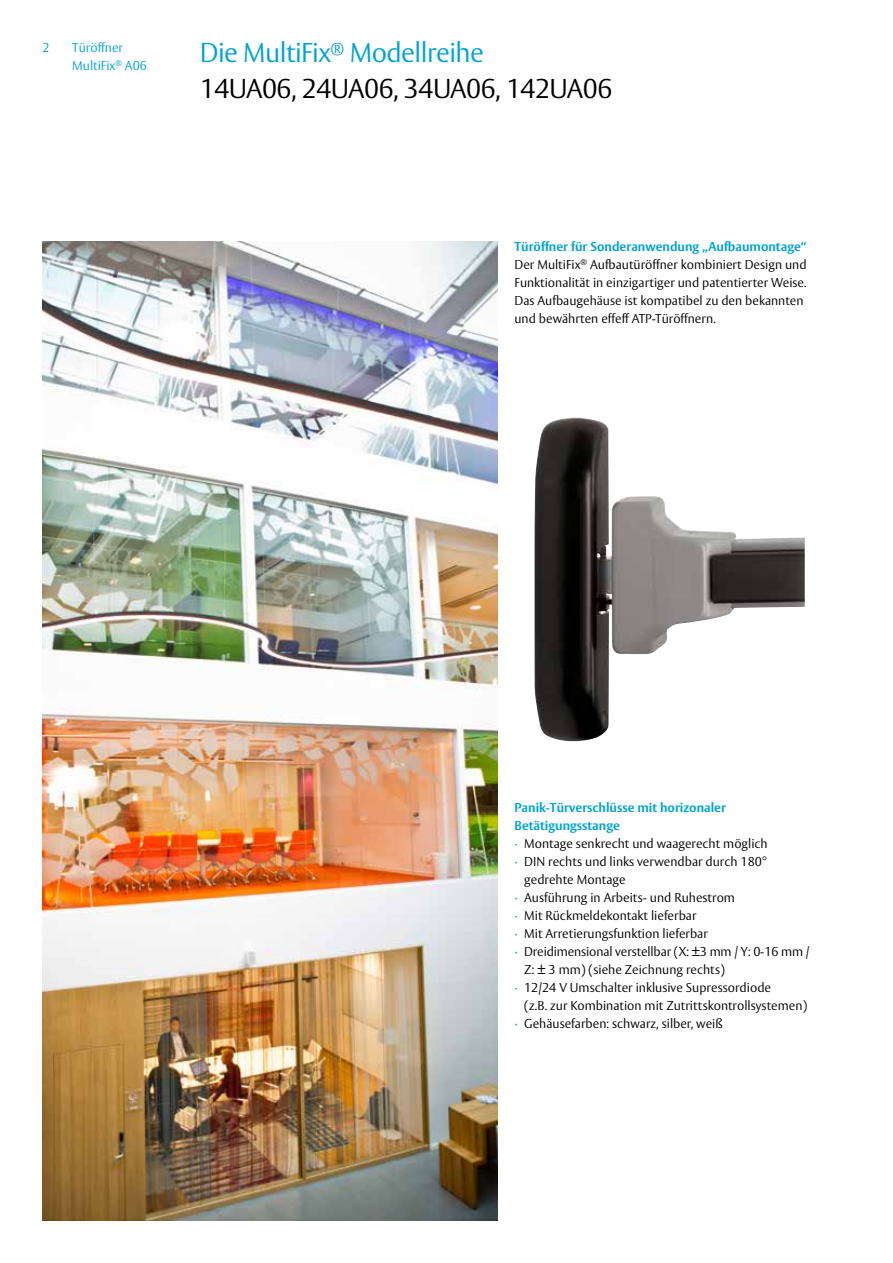
<style>
.page{position:relative;width:893px;height:1263px;background:#fff}
.page>*{position:absolute;margin:0;border:0;box-sizing:border-box;transform-origin:0 0}
.t1{font:300 27px/36px "ASSA Vesta";letter-spacing:-.02em;color:#000}
.t2{font:300 12.75px/18px "ASSA Vesta";color:#000}
.t3{font:700 12.75px "ASSA Vesta";color:#00a3d1}
.t4{font:300 12.75px/18px "ASSA Vesta";color:#00a3d1}
.s1{color:#00a3d1}
.s2{font-weight:700;color:#00a3d1}
</style>
<div class="page">
<img style="left:534px;top:418px;width:271px;height:324px">
<img style="left:43px;top:242px;width:454px;height:978px">
<p class="t4" style="left:43px;top:40px;width:9px">2</p>
<p class="t4" style="left:72px;top:39px;width:76px">Türöffner<br>MultiFix<sup>®</sup> A06</p>
<h1 class="t1" style="left:200px;top:35px;width:414px"><span class="s1">Die MultiFix</span><sup>®</sup> <span class="s1">Modellreihe<br></span>14UA06, 24UA06, 34UA06, 142UA06</h1>
<p class="t2" style="left:514px;top:238px;width:294px"><span class="s2">Türöffner für Sonderanwendung „Aufbaumontage“ </span>Der MultiFix<sup>®</sup> Aufbautüröffner kombiniert Design und Funktionalität in einzigartiger und patentierter Weise.<br>Das Aufbaugehäuse ist kompatibel zu den bekannten und bewährten effeff ATP-Türöffnern.</p>
<p class="t3" style="left:514px;top:800px;width:213px">Panik-Türverschlüsse mit horizonaler</p>
<p class="t3" style="left:514px;top:818px;width:107px">Betätigungsstange</p>
<p class="t2" style="left:514px;top:835px;width:255px"><span class="s1">·</span> Montage senkrecht und waagerecht möglich</p>
<p class="t2" style="left:514px;top:853px;width:254px"><span class="s1">·</span> DIN rechts und links verwendbar durch 180°</p>
<p class="t2" style="left:524px;top:871px;width:103px">gedrehte Montage</p>
<p class="t2" style="left:514px;top:889px;width:222px"><span class="s1">·</span> Ausführung in Arbeits- und Ruhestrom</p>
<p class="t2" style="left:514px;top:907px;width:183px"><span class="s1">·</span> Mit Rückmeldekontakt lieferbar</p>
<p class="t2" style="left:514px;top:925px;width:195px"><span class="s1">·</span> Mit Arretierungsfunktion lieferbar</p>
<p class="t2" style="left:514px;top:943px;width:297px"><span class="s1">·</span> Dreidimensional verstellbar (X: ±3 mm / Y: 0-16 mm /</p>
<p class="t2" style="left:524px;top:961px;width:202px">Z: ± 3 mm) (siehe Zeichnung rechts)</p>
<p class="t2" style="left:514px;top:979px;width:258px"><span class="s1">·</span> 12/24 V Umschalter inklusive Supressordiode</p>
<p class="t2" style="left:524px;top:997px;width:285px">(z.B. zur Kombination mit Zutrittskontrollsystemen)</p>
<p class="t2" style="left:514px;top:1015px;width:210px"><span class="s1">·</span> Gehäusefarben: schwarz, silber, weiß</p>
</div>
